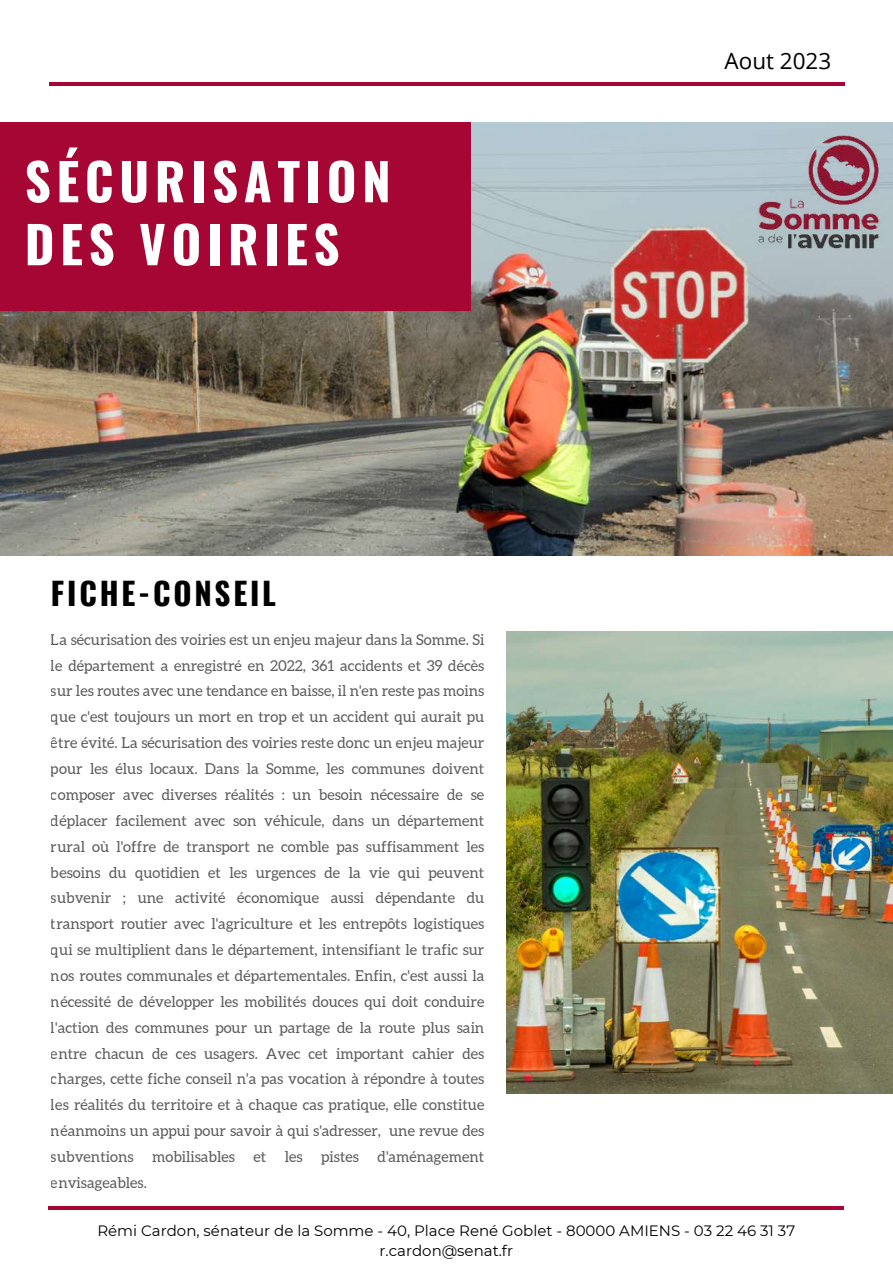
<style>
.page{position:relative;width:893px;height:1264px;background:#fff}
.page>*{position:absolute;margin:0;border:0;box-sizing:border-box;transform-origin:0 0}
.t1{font:700 51px/63px "Oswald";letter-spacing:.11em;color:#fff}
.t2{font:700 31.05px "Oswald";letter-spacing:.09em;color:#000}
.t3{font:22.5px "Open Sans";color:#000}
.t4{font:15px/25.8px "Aleo";color:#000;text-align:justify}
.t5{font:15px/20.2px "Montserrat";color:#000;text-align:center}
</style>
<div class="page">
<img style="left:506px;top:631px;width:386px;height:462px">
<img style="left:0;top:122px;width:892px;height:433px">
<div style="left:0;top:122px;width:470px;height:189px;background:#a60633"></div>
<hr style="left:49px;top:82px;width:795px;height:4px;background:#a60633">
<hr style="left:48px;top:1206px;width:795px;height:3px;background:#a60633">
<img style="left:737px;top:122px;width:155px;height:142px">
<h1 class="t1" style="left:25px;top:148px;width:367px">SÉCURISATION<br>DES VOIRIES</h1>
<h3 class="t3" style="left:724px;top:45px;width:108px">Aout 2023</h3>
<h2 class="t2" style="left:51px;top:568px;width:226px">FICHE-CONSEIL</h2>
<p class="t4" style="left:51px;top:626px;width:435px">La sécurisation des voiries est un enjeu majeur dans la Somme. Si le département a enregistré en 2022, 361 accidents et 39 décès sur les routes avec une tendance en baisse, il n'en reste pas moins que c'est toujours un mort en trop et un accident qui aurait pu être évité. La sécurisation des voiries reste donc un enjeu majeur pour les élus locaux. Dans la Somme, les communes doivent composer avec diverses réalités : un besoin nécessaire de se déplacer facilement avec son véhicule, dans un département rural où l'offre de transport ne comble pas suffisamment les besoins du quotidien et les urgences de la vie qui peuvent subvenir ; une activité économique aussi dépendante du transport routier avec l'agriculture et les entrepôts logistiques qui se multiplient dans le département, intensifiant le trafic sur nos routes communales et départementales. Enfin, c'est aussi la nécessité de développer les mobilités douces qui doit conduire l'action des communes pour un partage de la route plus sain entre chacun de ces usagers. Avec cet important cahier des charges, cette fiche conseil n'a pas vocation à répondre à toutes les réalités du territoire et à chaque cas pratique, elle constitue néanmoins un appui pour savoir à qui s'adresser, une revue des subventions mobilisables et les pistes d'aménagement envisageables.</p>
<p class="t5" style="left:97px;top:1220px;width:699px">Rémi Cardon, sénateur de la Somme - 40, Place René Goblet - 80000 AMIENS - 03 22 46 31 37 r.cardon@senat.fr</p>
</div>
